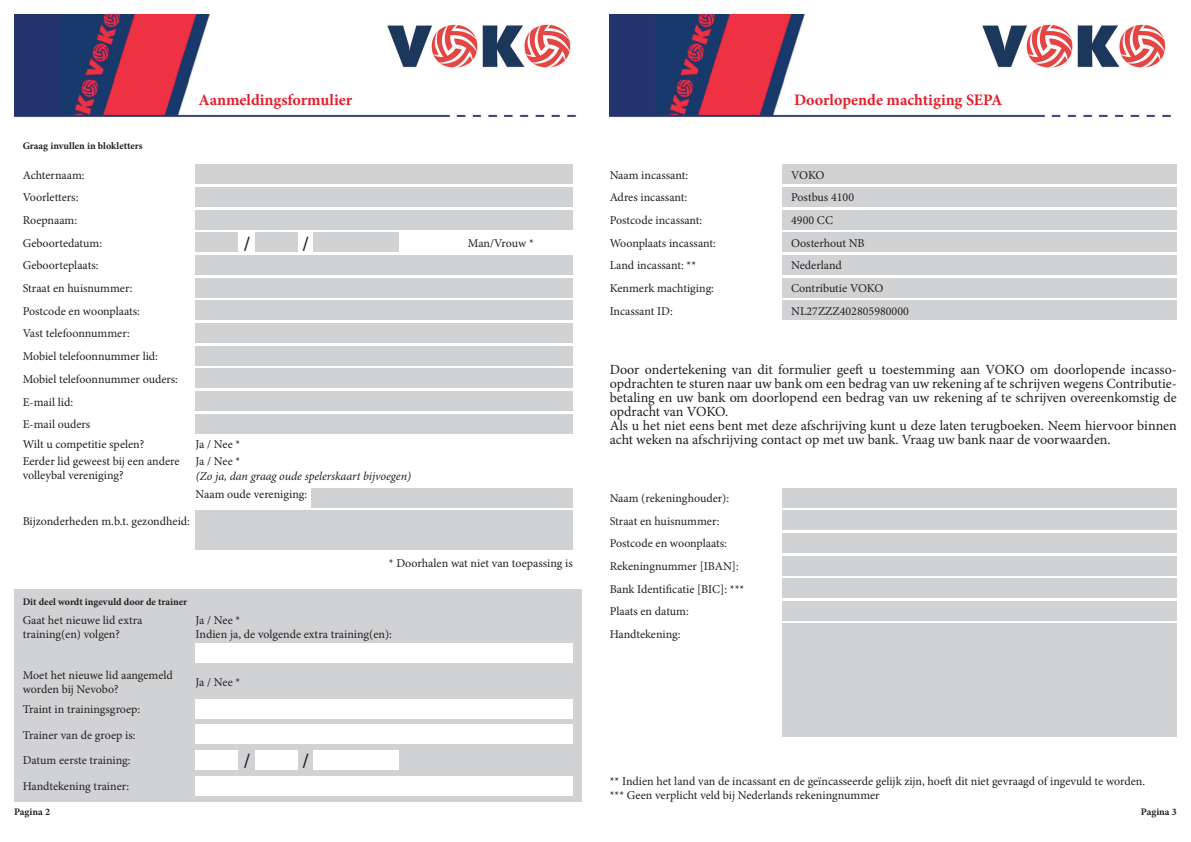
<style>
.page{position:relative;width:1191px;height:842px;background:#fff}
.page>*{position:absolute;margin:0;border:0;box-sizing:border-box;transform-origin:0 0}
.t1{font:700 20px "Minion Pro";color:#231f20}
.t2{font:700 16px "Minion Pro";color:#e4202c}
.t3{font:14px/14px "Minion Pro";color:#231f20}
.t4{font:12px/22.7px "Minion Pro";color:#231f20}
.t5{font:italic 12px "Minion Pro";letter-spacing:-.005em;color:#231f20}
.t6{font:12px/17px "Minion Pro";letter-spacing:-.025em;color:#231f20}
.t7{font:700 10px "Minion Pro";color:#231f20}
</style>
<div class="page">
<img style="left:609px;top:14px;width:562px;height:104px">
<img style="left:14px;top:14px;width:562px;height:104px">
<div style="left:14px;top:590px;width:567px;height:212px;background:#d1d2d4"></div>
<div style="left:196px;top:164px;width:377px;height:20px;background:#d1d2d4"></div>
<div style="left:196px;top:187px;width:377px;height:20px;background:#d1d2d4"></div>
<div style="left:196px;top:210px;width:377px;height:20px;background:#d1d2d4"></div>
<div style="left:196px;top:255px;width:377px;height:20px;background:#d1d2d4"></div>
<div style="left:196px;top:278px;width:377px;height:20px;background:#d1d2d4"></div>
<div style="left:196px;top:300px;width:377px;height:20px;background:#d1d2d4"></div>
<div style="left:196px;top:323px;width:377px;height:20px;background:#d1d2d4"></div>
<div style="left:196px;top:346px;width:377px;height:20px;background:#d1d2d4"></div>
<div style="left:196px;top:369px;width:377px;height:19px;background:#d1d2d4"></div>
<div style="left:196px;top:391px;width:377px;height:20px;background:#d1d2d4"></div>
<div style="left:196px;top:414px;width:377px;height:20px;background:#d1d2d4"></div>
<div style="left:196px;top:699px;width:377px;height:20px;background:#fff"></div>
<div style="left:196px;top:724px;width:377px;height:20px;background:#fff"></div>
<div style="left:311px;top:488px;width:262px;height:19px;background:#d1d2d4"></div>
<div style="left:196px;top:510px;width:377px;height:40px;background:#d1d2d4"></div>
<div style="left:196px;top:232px;width:42px;height:20px;background:#d1d2d4"></div>
<div style="left:255px;top:232px;width:43px;height:20px;background:#d1d2d4"></div>
<div style="left:314px;top:232px;width:85px;height:20px;background:#d1d2d4"></div>
<div style="left:782px;top:488px;width:394px;height:19px;background:#d1d2d4"></div>
<div style="left:782px;top:510px;width:394px;height:20px;background:#d1d2d4"></div>
<div style="left:782px;top:533px;width:394px;height:20px;background:#d1d2d4"></div>
<div style="left:782px;top:556px;width:394px;height:19px;background:#d1d2d4"></div>
<div style="left:782px;top:578px;width:394px;height:20px;background:#d1d2d4"></div>
<div style="left:782px;top:601px;width:394px;height:20px;background:#d1d2d4"></div>
<div style="left:782px;top:624px;width:394px;height:113px;background:#d1d2d4"></div>
<div style="left:782px;top:164px;width:394px;height:20px;background:#d1d2d4"></div>
<div style="left:782px;top:187px;width:394px;height:20px;background:#d1d2d4"></div>
<div style="left:782px;top:210px;width:394px;height:20px;background:#d1d2d4"></div>
<div style="left:782px;top:255px;width:394px;height:20px;background:#d1d2d4"></div>
<div style="left:782px;top:278px;width:394px;height:20px;background:#d1d2d4"></div>
<div style="left:782px;top:300px;width:394px;height:20px;background:#d1d2d4"></div>
<div style="left:782px;top:232px;width:394px;height:20px;background:#d1d2d4"></div>
<div style="left:196px;top:643px;width:377px;height:20px;background:#fff"></div>
<div style="left:196px;top:775px;width:377px;height:20px;background:#fff"></div>
<div style="left:196px;top:750px;width:42px;height:20px;background:#fff"></div>
<div style="left:255px;top:750px;width:43px;height:20px;background:#fff"></div>
<div style="left:314px;top:750px;width:85px;height:20px;background:#fff"></div>
<p class="t7" style="left:23px;top:139px;width:121px">Graag invullen in blokletters</p>
<p class="t4" style="left:23px;top:164px;width:81px">Achternaam:<br>Voorletters:<br>Roepnaam:<br>Geboortedatum:</p>
<p class="t4" style="left:23px;top:254px;width:157px">Geboorteplaats:<br>Straat en huisnummer:<br>Postcode en woonplaats:<br>Vast telefoonnummer:<br>Mobiel telefoonnummer lid:<br>Mobiel telefoonnummer ouders:<br>E-mail lid:<br>E-mail ouders</p>
<p class="t4" style="left:23px;top:433px;width:123px">Wilt u competitie spelen?</p>
<p class="t4" style="left:23px;top:454px;width:158px;line-height:14px">Eerder lid geweest bij een andere volleybal vereniging?</p>
<h2 class="t2" style="left:198px;top:89px;width:155px">Aanmeldingsformulier</h2>
<h2 class="t2" style="left:794px;top:89px;width:210px">Doorlopende machtiging SEPA</h2>
<h1 class="t1" style="left:244px;top:229px;width:8px">/</h1>
<h1 class="t1" style="left:302px;top:229px;width:8px">/</h1>
<p class="t4" style="left:468px;top:232px;width:67px">Man/Vrouw *</p>
<p class="t6" style="left:196px;top:436px;width:46px">Ja / Nee *<br>Ja / Nee *</p>
<p class="t5" style="left:196px;top:467px;width:217px">(Zo ja, dan graag oude spelerskaart bijvoegen)</p>
<p class="t4" style="left:609px;top:164px;width:108px">Naam incassant:<br>Adres incassant:<br>Postcode incassant:<br>Woonplaats incassant:<br>Land incassant: **<br>Kenmerk machtiging:<br>Incassant ID:</p>
<p class="t4" style="left:791px;top:164px;width:64px">VOKO<br>Postbus 4100<br>4900 CC</p>
<p class="t4" style="left:791px;top:254px;width:119px">Nederland<br>Contributie VOKO<br>NL27ZZZ402805980000</p>
<p class="t4" style="left:791px;top:232px;width:75px">Oosterhout NB</p>
<p class="t3" style="left:609px;top:363px;width:569px">Door ondertekening van dit formulier geeft u toestemming aan VOKO om doorlopende incasso&shy;opdrachten te sturen naar uw bank om een bedrag van uw rekening af te schrijven wegens Contributie&shy;betaling en uw bank om doorlopend een bedrag van uw rekening af te schrijven overeenkomstig de opdracht van VOKO.<br>Als u het niet eens bent met deze afschrijving kunt u deze laten terugboeken. Neem hiervoor binnen acht weken na afschrijving contact op met uw bank. Vraag uw bank naar de voorwaarden.</p>
<p class="t4" style="left:196px;top:483px;width:113px">Naam oude vereniging:</p>
<p class="t4" style="left:23px;top:509px;width:169px">Bijzonderheden m.b.t. gezondheid:</p>
<p class="t4" style="left:389px;top:552px;width:185px">* Doorhalen wat niet van toepassing is</p>
<p class="t7" style="left:23px;top:595px;width:166px">Dit deel wordt ingevuld door de trainer</p>
<p class="t4" style="left:23px;top:613px;width:121px;line-height:14px">Gaat het nieuwe lid extra training(en) volgen?</p>
<p class="t4" style="left:196px;top:613px;width:198px;line-height:14.2px">Ja / Nee *<br>Indien ja, de volgende extra training(en):</p>
<p class="t4" style="left:23px;top:668px;width:152px;line-height:14px">Moet het nieuwe lid aangemeld worden bij Nevobo?</p>
<p class="t4" style="left:196px;top:671px;width:46px">Ja / Nee *</p>
<p class="t4" style="left:23px;top:697px;width:119px;line-height:25.5px">Traint in trainingsgroep:<br>Trainer van de groep is:<br>Datum eerste training:</p>
<p class="t4" style="left:23px;top:775px;width:108px">Handtekening trainer:</p>
<h1 class="t1" style="left:244px;top:747px;width:8px">/</h1>
<h1 class="t1" style="left:302px;top:747px;width:8px">/</h1>
<p class="t4" style="left:609px;top:487px;width:136px">Naam (rekeninghouder):<br>Straat en huisnummer:<br>Postcode en woonplaats:<br>Rekeningnummer [IBAN]:<br>Bank Identificatie [BIC]: ***<br>Plaats en datum:<br>Handtekening:</p>
<p class="t4" style="left:609px;top:774px;width:537px;line-height:14px">** Indien het land van de incassant en de geïncasseerde gelijk zijn, hoeft dit niet gevraagd of ingevuld te worden. *** Geen verplicht veld bij Nederlands rekeningnummer</p>
<p class="t7" style="left:14px;top:805px;width:37px">Pagina 2</p>
<p class="t7" style="left:1141px;top:805px;width:37px">Pagina 3</p>
</div>
